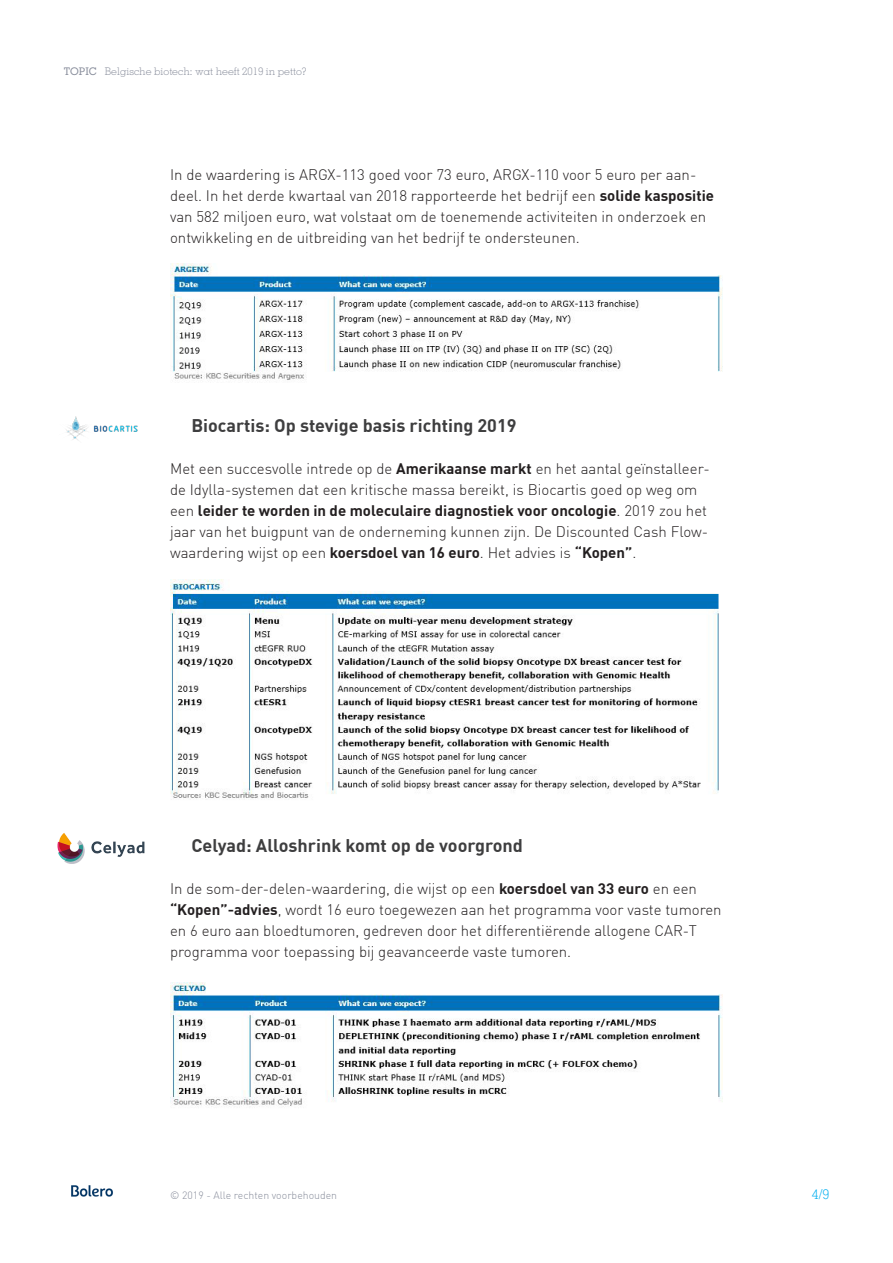
<style>
.page{position:relative;width:893px;height:1263px;background:#fff}
.page>*{position:absolute;margin:0;border:0;box-sizing:border-box;transform-origin:0 0}
.Titel-niv2-genummerd{font:700 18px "DIN Offc";color:#3e3e3f}
.Bodytekst-DIN-10pt{font:300 15px/21px "DIN Offc";color:#231f20}
.t1{font:300 13.5px "Memphis LT Std";color:#00aeef}
.t2{font:300 10.5px "Memphis LT Std";color:#8a8f9d}
.t3{font:300 10.5px "DIN Offc";color:#8a8f9d}
.s1{font-weight:500}
.s2{font-weight:700}
</style>
<div class="page">
<img style="left:71px;top:1185px;width:42px;height:12px">
<img style="left:170px;top:264px;width:553px;height:116px">
<img style="left:170px;top:579px;width:549px;height:220px">
<img style="left:170px;top:982px;width:553px;height:125px">
<img style="left:66px;top:416px;width:72px;height:25px">
<img style="left:57px;top:833px;width:88px;height:31px">
<p class="t2" style="left:64px;top:65px;width:244px"><span class="s1">TOPIC</span> Belgische biotech: wat heeft 2019 in petto?</p>
<p class="Bodytekst-DIN-10pt" style="left:170px;top:164px;width:545px">In de waardering is ARGX-113 goed voor 73 euro, ARGX-110 voor 5 euro per aan&shy;deel. In het derde kwartaal van 2018 rapporteerde het bedrijf een <span class="s2">solide kaspositie </span>van 582 miljoen euro, wat volstaat om de toenemende activiteiten in onderzoek en ontwikkeling en de uitbreiding van het bedrijf te ondersteunen.</p>
<p class="Titel-niv2-genummerd" style="left:191px;top:414px;width:327px">Biocartis: Op stevige basis richting 2019</p>
<p class="Bodytekst-DIN-10pt" style="left:170px;top:458px;width:541px">Met een succesvolle intrede op de <span class="s2">Amerikaanse markt</span> en het aantal geïnstalleer&shy;de Idylla-systemen dat een kritische massa bereikt, is Biocartis goed op weg om een <span class="s2">leider te worden in de moleculaire diagnostiek voor oncologie</span>. 2019 zou het jaar van het buigpunt van de onderneming kunnen zijn. De Discounted Cash Flow&shy;waardering wijst op een <span class="s2">koersdoel van 16 euro</span>. Het advies is <span class="s2">“Kopen”</span>.</p>
<p class="Titel-niv2-genummerd" style="left:191px;top:834px;width:333px">Celyad: Alloshrink komt op de voorgrond</p>
<p class="Bodytekst-DIN-10pt" style="left:170px;top:878px;width:553px">In de som-der-delen-waardering, die wijst op een <span class="s2">koersdoel van 33 euro</span> en een <span class="s2">“Kopen”-advies</span>, wordt 16 euro toegewezen aan het programma voor vaste tumoren en 6 euro aan bloedtumoren, gedreven door het differentiërende allogene CAR-T programma voor toepassing bij geavanceerde vaste tumoren.</p>
<p class="t3" style="left:170px;top:1189px;width:169px">© 2019 - Alle rechten voorbehouden</p>
<p class="t1" style="left:812px;top:1186px;width:19px">4/9</p>
</div>
